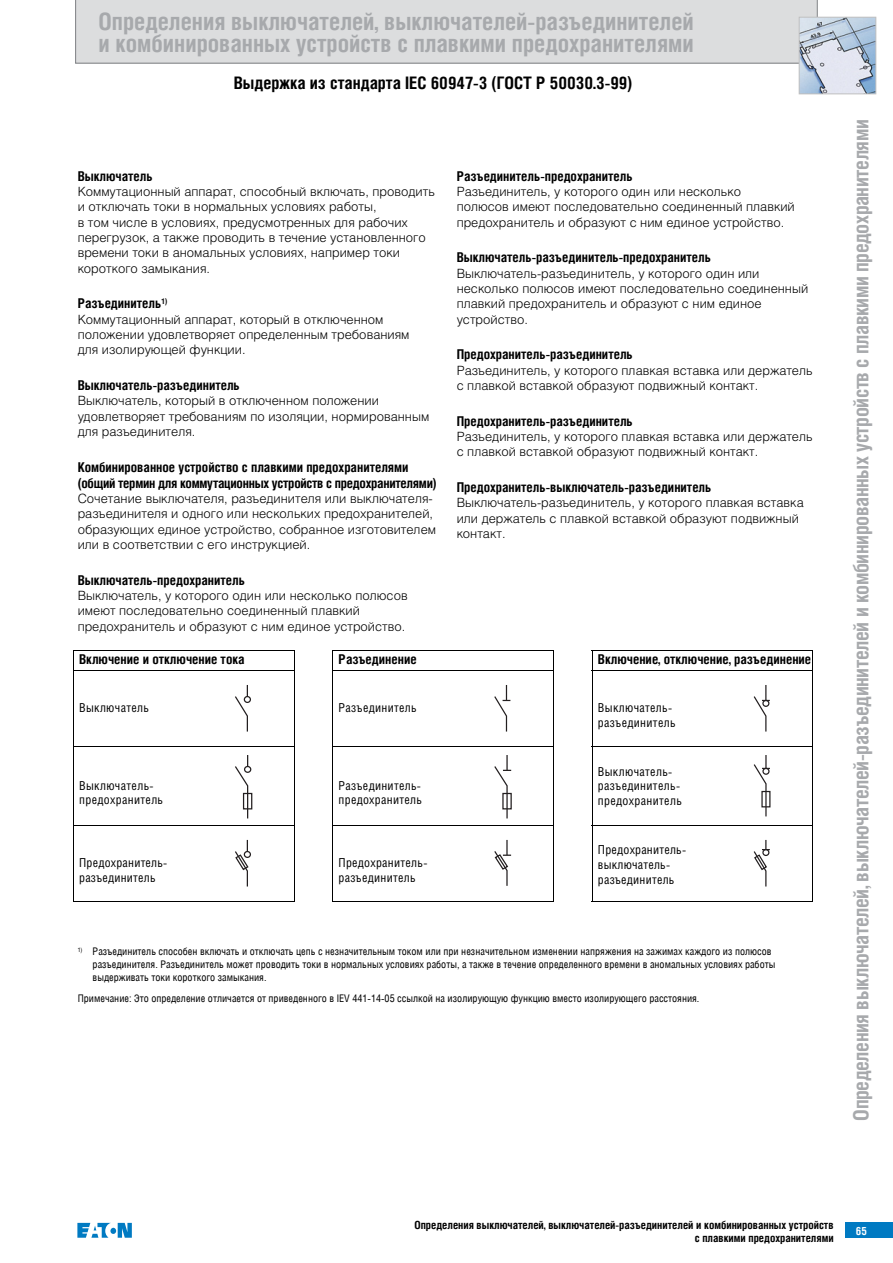
<style>
.page{position:relative;width:893px;height:1263px;background:#fff}
.page>*{position:absolute;margin:0;border:0;box-sizing:border-box;transform-origin:0 0}
.t1{font:700 24px/22.5px "Helios Cond";color:#a7a9ac}
.t2{font:700 21px "Helios Cond";letter-spacing:-.02em;color:#a7a9ac}
.t3{font:700 17.25px "Helios Cond";color:#000}
.t4{font:700 13.5px/16.2px "Helios Cond";color:#000}
.t5{font:300 12.75px/15.3px "Helios";color:#000}
.t6{font:12.3px/14.9px "Helios Cond";letter-spacing:.025em;color:#000}
.t7{font:700 11.25px/13.5px "Helios Cond";color:#000;text-align:right}
.t8{font:700 11.25px "Helios Cond";color:#fff}
.t9{font:10.5px/12.6px "Helios Cond";color:#000}
</style>
<div class="page">
<svg style="left:77px;top:1223px;width:55px;height:15px"></svg>
<div style="left:846px;top:1222px;width:47px;height:16px;background:#007ac2"></div>
<div style="left:75px;top:0;width:743px;height:64px;background:#dcddde"></div>
<hr style="left:73px;top:651px;width:1px;height:250px;background:#000">
<hr style="left:294px;top:651px;width:1px;height:250px;background:#000">
<hr style="left:332px;top:651px;width:1px;height:250px;background:#000">
<hr style="left:553px;top:651px;width:1px;height:250px;background:#000">
<hr style="left:592px;top:651px;width:1px;height:250px;background:#000">
<hr style="left:813px;top:651px;width:1px;height:250px;background:#000">
<hr style="left:73px;top:650px;width:222px;height:1px;background:#000">
<hr style="left:332px;top:650px;width:222px;height:1px;background:#000">
<hr style="left:592px;top:650px;width:221px;height:1px;background:#000">
<hr style="left:73px;top:670px;width:222px;height:1px;background:#000">
<hr style="left:332px;top:670px;width:222px;height:1px;background:#000">
<hr style="left:592px;top:670px;width:221px;height:1px;background:#000">
<hr style="left:73px;top:746px;width:222px;height:1px;background:#000">
<hr style="left:332px;top:746px;width:222px;height:1px;background:#000">
<hr style="left:592px;top:746px;width:221px;height:1px;background:#000">
<hr style="left:73px;top:825px;width:222px;height:1px;background:#000">
<hr style="left:332px;top:825px;width:222px;height:1px;background:#000">
<hr style="left:592px;top:825px;width:221px;height:1px;background:#000">
<hr style="left:73px;top:901px;width:222px;height:1px;background:#000">
<hr style="left:332px;top:901px;width:222px;height:1px;background:#000">
<hr style="left:592px;top:901px;width:221px;height:1px;background:#000">
<svg style="left:235px;top:685px;width:13px;height:46px"></svg>
<div style="left:244px;top:696px;width:7px;height:7px;border:1px solid #231f20;border-radius:50%"></div>
<svg style="left:494px;top:685px;width:16px;height:46px"></svg>
<svg style="left:754px;top:685px;width:16px;height:46px"></svg>
<div style="left:762px;top:700px;width:7px;height:7px;border:1px solid #231f20;border-radius:50%"></div>
<div style="left:243px;top:793px;width:9px;height:16px;border:1px solid #231f20"></div>
<svg style="left:235px;top:755px;width:14px;height:63px"></svg>
<div style="left:244px;top:766px;width:7px;height:7px;border:1px solid #231f20;border-radius:50%"></div>
<div style="left:502px;top:793px;width:10px;height:16px;border:1px solid #231f20"></div>
<svg style="left:494px;top:755px;width:17px;height:63px"></svg>
<svg style="left:754px;top:755px;width:16px;height:61px"></svg>
<div style="left:762px;top:768px;width:8px;height:7px;border:1px solid #231f20;border-radius:50%"></div>
<div style="left:761px;top:791px;width:9px;height:16px;border:1px solid #231f20"></div>
<div style="left:244px;top:851px;width:7px;height:7px;border:1px solid #231f20;border-radius:50%"></div>
<svg style="left:235px;top:840px;width:14px;height:46px"></svg>
<svg style="left:494px;top:840px;width:17px;height:46px"></svg>
<svg style="left:754px;top:840px;width:16px;height:46px"></svg>
<img style="left:801px;top:19px;width:73px;height:73px">
<div style="left:799px;top:17px;width:77px;height:77px;border:1px solid #c0c0c0"></div>
<h1 class="t1" style="left:98px;top:9px;width:597px">Определения выключателей, выключателей-разъединителей и комбинированных устройств с плавкими предохранителями</h1>
<h3 class="t3" style="left:234px;top:73px;width:400px">Выдержка из стандарта IEC 60947-3 (ГОСТ Р 50030.3-99)</h3>
<p class="t4" style="left:78px;top:168px;width:77px">Выключатель</p>
<p class="t5" style="left:78px;top:184px;width:359px">Коммутационный аппарат, способный включать, проводить и отключать токи в нормальных условиях работы,<br>в том числе в условиях, предусмотренных для рабочих перегрузок, а также проводить в течение установленного времени токи в аномальных условиях, например токи короткого замыкания.</p>
<p class="t4" style="left:78px;top:295px;width:91px">Разъединитель<sup>1)</sup></p>
<p class="t5" style="left:78px;top:311px;width:333px">Коммутационный аппарат, который в отключенном положении удовлетворяет определенным требованиям для изолирующей функции.</p>
<p class="t4" style="left:78px;top:377px;width:164px">Выключатель-разъединитель</p>
<p class="t5" style="left:78px;top:393px;width:353px">Выключатель, который в отключенном положении удовлетворяет требованиям по изоляции, нормированным для разъединителя.</p>
<p class="t4" style="left:78px;top:458px;width:361px">Комбинированное устройство с плавкими предохранителями (общий термин для коммутационных устройств с предохранителями)</p>
<p class="t5" style="left:78px;top:491px;width:360px">Сочетание выключателя, разъединителя или выключателя&shy;разъединителя и одного или нескольких предохранителей, образующих единое устройство, собранное изготовителем или в соответствии с его инструкцией.</p>
<p class="t4" style="left:78px;top:571px;width:169px">Выключатель-предохранитель</p>
<p class="t5" style="left:78px;top:588px;width:331px">Выключатель, у которого один или несколько полюсов имеют последовательно соединенный плавкий предохранитель и образуют с ним единое устройство.</p>
<p class="t4" style="left:457px;top:168px;width:177px">Разъединитель-предохранитель</p>
<p class="t5" style="left:457px;top:184px;width:340px">Разъединитель, у которого один или несколько полюсов имеют последовательно соединенный плавкий предохранитель и образуют с ним единое устройство.</p>
<p class="t4" style="left:457px;top:249px;width:256px">Выключатель-разъединитель-предохранитель</p>
<p class="t5" style="left:457px;top:265px;width:353px">Выключатель-разъединитель, у которого один или несколько полюсов имеют последовательно соединенный плавкий предохранитель и образуют с ним единое устройство.</p>
<p class="t4" style="left:457px;top:346px;width:178px">Предохранитель-разъединитель</p>
<p class="t5" style="left:457px;top:362px;width:357px">Разъединитель, у которого плавкая вставка или держатель с плавкой вставкой образуют подвижный контакт.</p>
<p class="t4" style="left:457px;top:412px;width:178px">Предохранитель-разъединитель</p>
<p class="t5" style="left:457px;top:429px;width:357px">Разъединитель, у которого плавкая вставка или держатель с плавкой вставкой образуют подвижный контакт.</p>
<p class="t4" style="left:457px;top:479px;width:256px">Предохранитель-выключатель-разъединитель</p>
<p class="t5" style="left:457px;top:495px;width:349px">Выключатель-разъединитель, у которого плавкая вставка или держатель с плавкой вставкой образуют подвижный контакт.</p>
<p class="t4" style="left:79px;top:651px;width:167px">Включение и отключение тока</p>
<p class="t4" style="left:339px;top:651px;width:80px">Разъединение</p>
<p class="t4" style="left:598px;top:651px;width:215px">Включение, отключение, разъединение</p>
<p class="t6" style="left:79px;top:700px;width:71px">Выключатель</p>
<p class="t6" style="left:339px;top:700px;width:80px">Разъединитель</p>
<p class="t6" style="left:598px;top:700px;width:79px">Выключатель&shy;разъединитель</p>
<p class="t6" style="left:79px;top:777px;width:86px">Выключатель&shy;предохранитель</p>
<p class="t6" style="left:339px;top:777px;width:85px">Разъединитель&shy;предохранитель</p>
<p class="t6" style="left:79px;top:855px;width:90px">Предохранитель&shy;разъединитель</p>
<p class="t6" style="left:339px;top:855px;width:90px">Предохранитель&shy;разъединитель</p>
<p class="t6" style="left:598px;top:763px;width:86px">Выключатель&shy;разъединитель&shy;предохранитель</p>
<p class="t6" style="left:598px;top:842px;width:90px">Предохранитель&shy;выключатель&shy;разъединитель</p>
<p class="t9" style="left:93px;top:945px;width:684px;text-indent:-15px"><sup>1)</sup> Разъединитель способен включать и отключать цепь с незначительным током или при незначительном изменении напряжения на зажимах каждого из полюсов разъединителя. Разъединитель может проводить токи в нормальных условиях работы, а также в течение определенного времени в аномальных условиях работы выдерживать токи короткого замыкания.</p>
<p class="t9" style="left:78px;top:991px;width:623px">Примечание: Это определение отличается от приведенного в IEV 441-14-05 ссылкой на изолирующую функцию вместо изолирующего расстояния.</p>
<h2 class="t2" style="left:848px;top:1121px;width:1003px;rotate:-90deg">Определения выключателей, выключателей-разъединителей и комбинированных устройств с плавкими предохранителями</h2>
<p class="t7" style="left:414px;top:1218px;width:421px">Определения выключателей, выключателей-разъединителей и комбинированных устройств с плавкими предохранителями</p>
<p class="t8" style="left:856px;top:1224px;width:13px">65</p>
</div>
